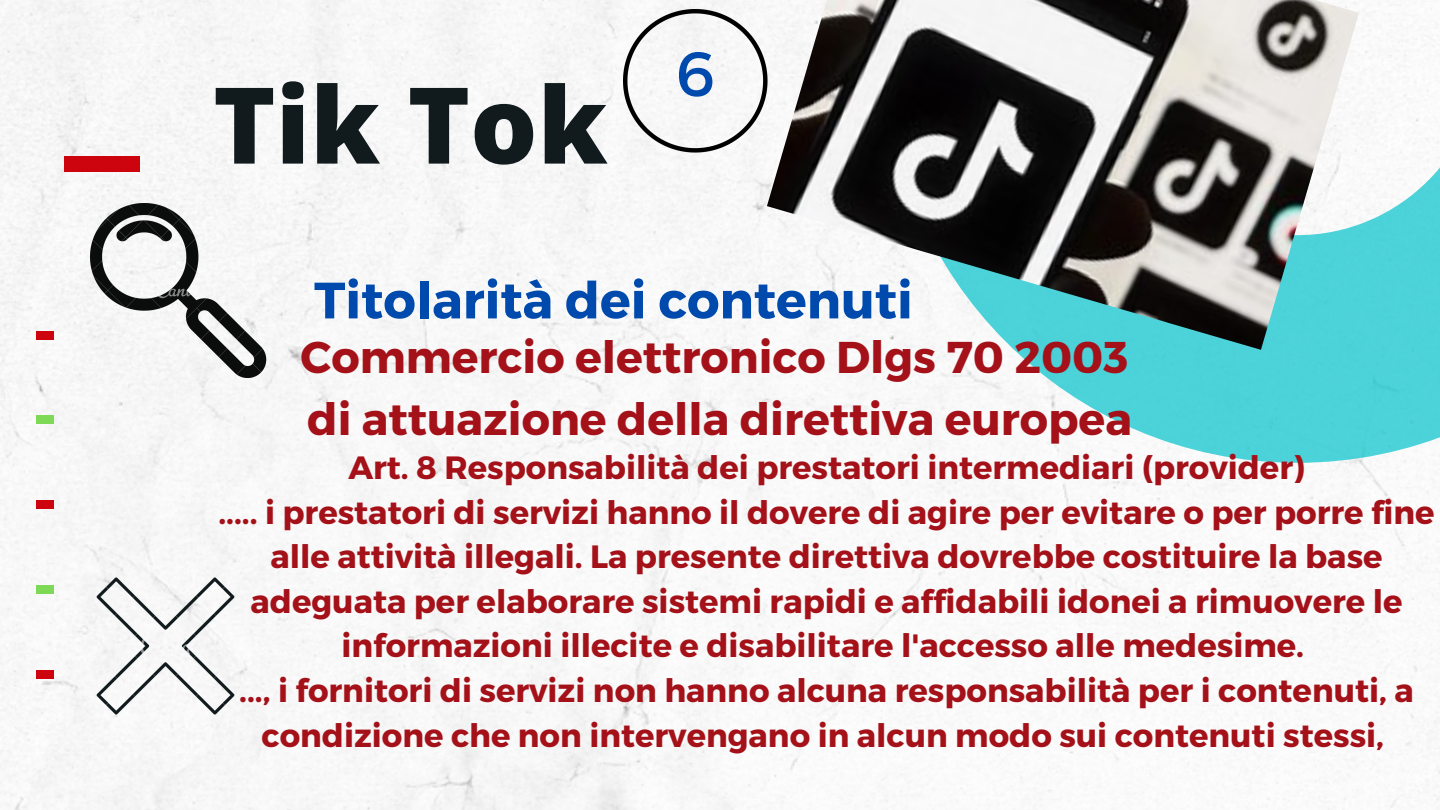
<style>
.page{position:relative;width:1440px;height:810px;background:#fff}
.page>*{position:absolute;margin:0;border:0;box-sizing:border-box;transform-origin:0 0}
.t1{font:800 106px "Open Sans";color:#111b1e}
.t2{font:700 66px "Open Sans";color:#cd030e}
.t3{font:700 66px "Open Sans";color:#7ed957}
.t4{font:63px "Montserrat";color:#004aad}
.t5{font:700 51px "Montserrat";color:#004aad}
.t6{font:700 44.5px "Montserrat";color:#a41119}
.t7{font:700 32.2px/44.6px "Montserrat";color:#a41119;text-align:center}
</style>
<div class="page">
<img style="left:0;top:0;width:1440px;height:810px">
<div style="left:64px;top:157px;width:76px;height:15px;background:#cd030e"></div>
<svg style="left:885px;top:0;width:555px;height:463px;fill:#4dd3d9"></svg>
<img style="left:767px;top:0;width:592px;height:350px">
<img style="left:64px;top:545px;width:202px;height:202px">
<img style="left:91px;top:203px;width:176px;height:174px">
<img style="left:624px;top:9px;width:143px;height:144px">
<p class="t2" style="left:34px;top:282px;width:23px">-</p>
<p class="t3" style="left:34px;top:367px;width:23px">-</p>
<p class="t2" style="left:34px;top:452px;width:23px">-</p>
<p class="t3" style="left:34px;top:537px;width:23px">-</p>
<p class="t2" style="left:34px;top:621px;width:23px">-</p>
<p class="t1" style="left:213px;top:50px;width:396px">Tik Tok</p>
<p class="t4" style="left:676px;top:33px;width:40px">6</p>
<p class="t5" style="left:314px;top:267px;width:600px">Titolarità dei contenuti</p>
<p class="t6" style="left:301px;top:329px;width:829px">Commercio elettronico Dlgs 70 2003</p>
<p class="t6" style="left:307px;top:390px;width:826px">di attuazione della direttiva europea</p>
<p class="t7" style="left:348px;top:444px;width:958px">Art. 8 Responsabilità dei prestatori intermediari (provider)</p>
<p class="t7" style="left:218px;top:488px;width:1218px">..... i prestatori di servizi hanno il dovere di agire per evitare o per porre fine alle attività illegali. La presente direttiva dovrebbe costituire la base adeguata per elaborare sistemi rapidi e affidabili idonei a rimuovere le informazioni illecite e disabilitare l'accesso alle medesime.</p>
<p class="t7" style="left:239px;top:667px;width:1176px">..., i fornitori di servizi non hanno alcuna responsabilità per i contenuti, a condizione che non intervengano in alcun modo sui contenuti stessi,</p>
</div>
